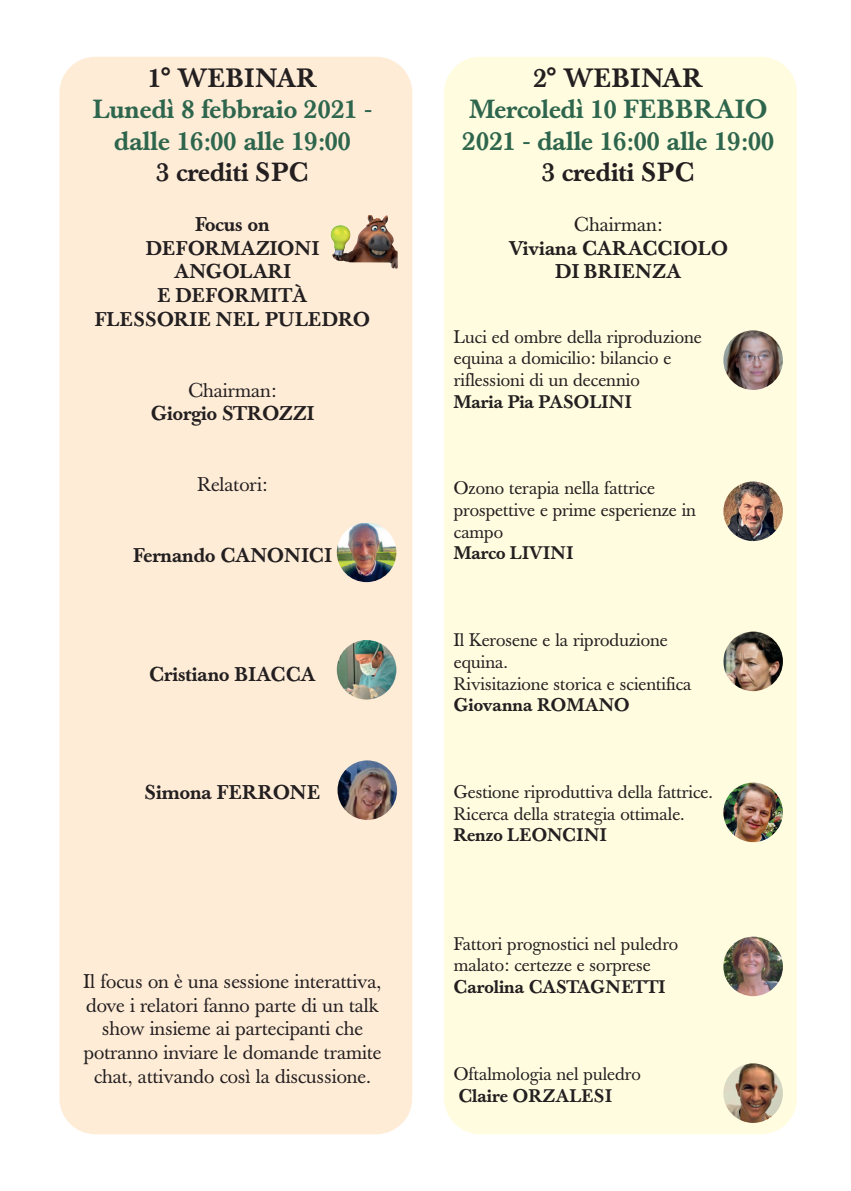
<style>
.page{position:relative;width:851px;height:1191px;background:#fff}
.page>*{position:absolute;margin:0;border:0;box-sizing:border-box;transform-origin:0 0}
.t1{font:500 26.2px "Baskerville";letter-spacing:.03em;color:#231f20}
.t2{font:500 26px/31.2px "Baskerville";color:#2e664d;text-align:center}
.t3{font:500 26px "Baskerville";color:#231f20}
.t4{font:19.8px/23.6px "Baskerville";color:#231f20;text-align:center}
.t5{font:500 19.8px/23.6px "Baskerville";letter-spacing:.02em;color:#231f20;text-align:center}
.t6{font:500 19.8px "Baskerville";color:#231f20}
.t7{font:18px/21.6px "Baskerville";color:#231f20}
.t8{font:500 18px "Baskerville";color:#231f20}
.t9{font:500 18px "Baskerville";letter-spacing:.02em;color:#231f20}
</style>
<div class="page">
<div style="left:59px;top:57px;width:353px;height:1077px;background:#feecd7;border-radius:36px"></div>
<div style="left:444px;top:57px;width:352px;height:1077px;background:#fffce0;border-radius:36px"></div>
<img style="left:337px;top:522px;width:59px;height:60px;border-radius:50%">
<img style="left:337px;top:640px;width:59px;height:59px;border-radius:50%">
<img style="left:337px;top:760px;width:60px;height:60px;border-radius:50%">
<img style="left:723px;top:330px;width:59px;height:60px;border-radius:50%">
<img style="left:723px;top:481px;width:59px;height:60px;border-radius:50%">
<img style="left:723px;top:631px;width:59px;height:60px;border-radius:50%">
<img style="left:723px;top:782px;width:59px;height:60px;border-radius:50%">
<img style="left:723px;top:936px;width:59px;height:60px;border-radius:50%">
<img style="left:723px;top:1063px;width:59px;height:60px;border-radius:50%">
<img style="left:330px;top:215px;width:67px;height:54px">
<h1 class="t1" style="left:148px;top:68px;width:171px">1° WEBINAR</h1>
<h2 class="t2" style="left:93px;top:97px;width:280px">Lunedì 8 febbraio 2021 - dalle 16:00 alle 19:00</h2>
<h2 class="t3" style="left:156px;top:162px;width:154px">3 crediti SPC</h2>
<p class="t5" style="left:95px;top:215px;width:276px">Focus on<br>DEFORMAZIONI<br>ANGOLARI<br>E DEFORMITÀ<br>FLESSORIE NEL PULEDRO</p>
<p class="t4" style="left:188px;top:380px;width:90px">Chairman:</p>
<p class="t6" style="left:151px;top:406px;width:164px">Giorgio STROZZI</p>
<p class="t4" style="left:197px;top:475px;width:72px">Relatori:</p>
<p class="t6" style="left:133px;top:548px;width:200px">Fernando CANONICI</p>
<p class="t6" style="left:149px;top:666px;width:168px">Cristiano BIACCA</p>
<p class="t6" style="left:145px;top:784px;width:177px">Simona FERRONE</p>
<p class="t4" style="left:84px;top:971px;width:299px">Il focus on è una sessione interattiva, dove i relatori fanno parte di un talk show insieme ai partecipanti che potranno inviare le domande tramite chat, attivando così la discussione.</p>
<h1 class="t1" style="left:533px;top:68px;width:171px">2° WEBINAR</h1>
<h2 class="t2" style="left:462px;top:97px;width:313px;text-align:left">Mercoledì 10 FEBBRAIO<br>2021 - dalle 16:00 alle 19:00</h2>
<h2 class="t3" style="left:542px;top:162px;width:154px">3 crediti SPC</h2>
<p class="t4" style="left:574px;top:215px;width:90px">Chairman:</p>
<p class="t5" style="left:509px;top:238px;width:220px">Viviana CARACCIOLO<br>DI BRIENZA</p>
<p class="t7" style="left:454px;top:328px;width:249px">Luci ed ombre della riproduzione equina a domicilio: bilancio e riflessioni di un decennio</p>
<p class="t8" style="left:454px;top:394px;width:179px">Maria Pia PASOLINI</p>
<p class="t7" style="left:454px;top:479px;width:243px">Ozono terapia nella fattrice prospettive e prime esperienze in campo</p>
<p class="t8" style="left:454px;top:546px;width:121px">Marco LIVINI</p>
<p class="t7" style="left:454px;top:631px;width:239px">Il Kerosene e la riproduzione equina.<br>Rivisitazione storica e scientifica</p>
<p class="t8" style="left:454px;top:698px;width:177px">Giovanna ROMANO</p>
<p class="t7" style="left:454px;top:783px;width:261px">Gestione riproduttiva della fattrice.<br>Ricerca della strategia ottimale.</p>
<p class="t9" style="left:454px;top:828px;width:154px">Renzo LEONCINI</p>
<p class="t7" style="left:454px;top:934px;width:226px">Fattori prognostici nel puledro malato: certezze e sorprese</p>
<p class="t8" style="left:454px;top:980px;width:213px">Carolina CASTAGNETTI</p>
<p class="t7" style="left:454px;top:1065px;width:188px">Oftalmologia nel puledro</p>
<p class="t8" style="left:458px;top:1088px;width:155px">Claire ORZALESI</p>
</div>
